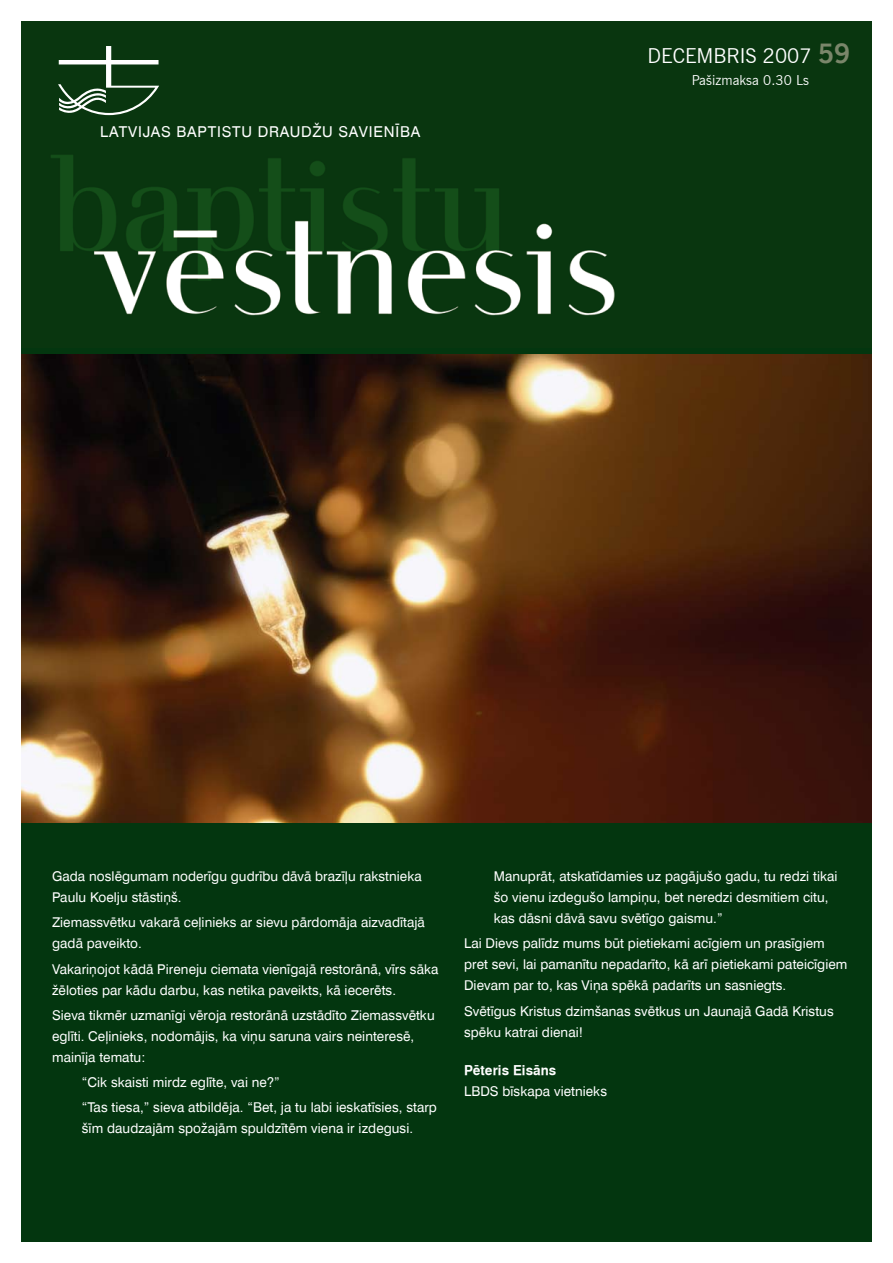
<style>
.page{position:relative;width:893px;height:1263px;background:#fff}
.page>*{position:absolute;margin:0;border:0;box-sizing:border-box;transform-origin:0 0}
.t1{font:20.25px "News Gothic TL";color:#fff}
.t2{font:15px "Swiss 721 TL";letter-spacing:.05em;color:#fff}
.t3{font:13.5px/21px "Swiss 721 TL";letter-spacing:.005em;color:#fff}
.t4{font:13.5px "News Gothic TL";letter-spacing:.005em;color:#fff}
.t5{font:700 13.5px "Swiss 721 TL";letter-spacing:.005em;color:#fff}
.s1{font-weight:700;font-size:27px;color:#7a866a}
</style>
<div class="page">
<img style="left:21px;top:21px;width:851px;height:328px">
<div style="left:21px;top:349px;width:851px;height:893px;background:#03360f"></div>
<svg style="left:58px;top:46px;width:101px;height:69px;background:#375c3c"></svg>
<img style="left:21px;top:354px;width:851px;height:469px">
<p class="t2" style="left:100px;top:122px;width:321px">LATVIJAS BAPTISTU DRAUDŽU SAVIENĪBA</p>
<h1 class="t1" style="left:647px;top:43px;width:204px">DecembriS 2007 <span class="s1">59</span></h1>
<p class="t4" style="left:692px;top:72px;width:119px">Pašizmaksa 0.30 Ls</p>
<p class="t3" style="left:52px;top:865px;width:371px">Gada noslēgumam noderīgu gudrību dāvā brazīļu rakstnieka<br>Paulu Koelju stāstiņš.</p>
<p class="t3" style="left:52px;top:912px;width:374px">Ziemassvētku vakarā ceļinieks ar sievu pārdomāja aizvadītajā gadā paveikto.</p>
<p class="t3" style="left:52px;top:958px;width:388px">Vakariņojot kādā Pireneju ciemata vienīgajā restorānā, vīrs sāka žēloties par kādu darbu, kas netika paveikts, kā iecerēts.</p>
<p class="t3" style="left:52px;top:1004px;width:384px">Sieva tikmēr uzmanīgi vēroja restorānā uzstādīto Ziemassvētku eglīti. Ceļinieks, nodomājis, ka viņu saruna vairs neinteresē, mainīja tematu:</p>
<p class="t3" style="left:82px;top:1069px;width:357px;line-height:25.2px">“Cik skaisti mirdz eglīte, vai ne?”<br>“Tas tiesa,” sieva atbildēja. “Bet, ja tu labi ieskatīsies, starp</p>
<p class="t3" style="left:82px;top:1118px;width:333px">šīm daudzajām spožajām spuldzītēm viena ir izdegusi.</p>
<p class="t3" style="left:494px;top:866px;width:345px">Manuprāt, atskatīdamies uz pagājušo gadu, tu redzi tikai šo vienu izdegušo lampiņu, bet neredzi desmitiem citu, kas dāsni dāvā savu svētīgo gaismu.”</p>
<p class="t3" style="left:464px;top:933px;width:385px">Lai Dievs palīdz mums būt pietiekami acīgiem un prasīgiem pret sevi, lai pamanītu nepadarīto, kā arī pietiekami pateicīgiem<br>Dievam par to, kas Viņa spēkā padarīts un sasniegts.</p>
<p class="t3" style="left:464px;top:1000px;width:371px">Svētīgus Kristus dzimšanas svētkus un Jaunajā Gadā Kristus spēku katrai dienai!</p>
<p class="t5" style="left:464px;top:1061px;width:94px">Pēteris Eisāns</p>
<p class="t3" style="left:464px;top:1080px;width:145px">LBDS bīskapa vietnieks</p>
</div>
